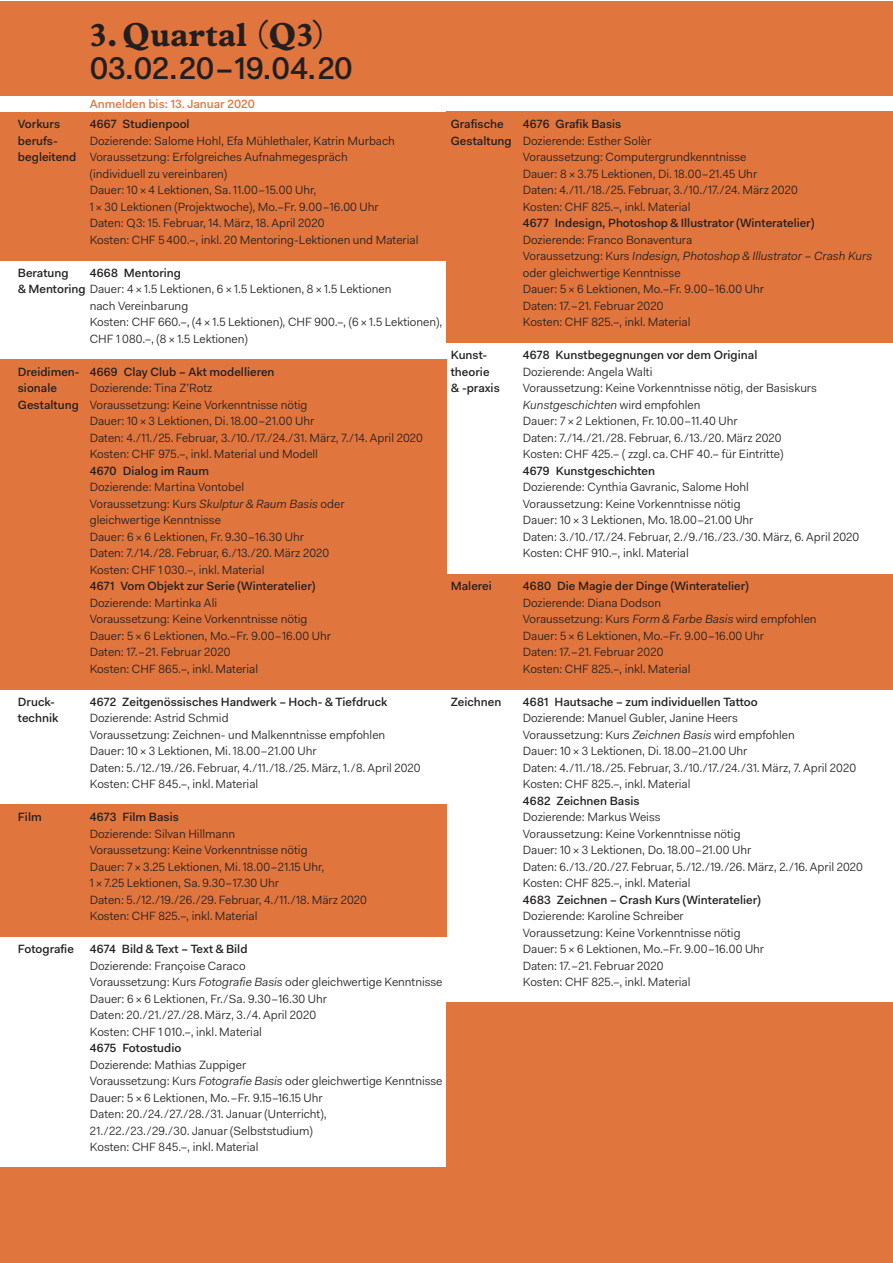
<style>
.page{position:relative;width:893px;height:1263px;background:#fff}
.page>*{position:absolute;margin:0;border:0;box-sizing:border-box;transform-origin:0 0}
.t1{font:700 33px "Index FF";color:#231f20}
.t2{font:500 31.5px "Fakt Pro";letter-spacing:-.005em;color:#231f20}
.t3{font:12px/16.5px "Fakt Pro Blond";color:#231f20}
.t4{font:500 12px/16.5px "Fakt Pro";color:#231f20}
.t5{font:500 12px "Fakt Pro";color:#e0753e}
.s1{font-family:"Fakt Pro";font-weight:500}
.s2{font-style:italic}
</style>
<div class="page">
<div style="left:0;top:1px;width:892px;height:94px;background:#e0753e"></div>
<div style="left:0;top:112px;width:446px;height:148px;background:#e0753e"></div>
<div style="left:0;top:359px;width:446px;height:330px;background:#e0753e"></div>
<div style="left:0;top:805px;width:446px;height:132px;background:#e0753e"></div>
<div style="left:0;top:1168px;width:446px;height:95px;background:#e0753e"></div>
<div style="left:446px;top:112px;width:446px;height:231px;background:#e0753e"></div>
<div style="left:446px;top:574px;width:446px;height:115px;background:#e0753e"></div>
<div style="left:446px;top:1003px;width:446px;height:260px;background:#e0753e"></div>
<h1 class="t1" style="left:90px;top:15px;width:237px">3.Quartal (Q3)</h1>
<h2 class="t2" style="left:90px;top:47px;width:265px">03.02.20–19.04.20</h2>
<p class="t5" style="left:90px;top:96px;width:167px">Anmelden bis: 13. Januar 2020</p>
<p class="t4" style="left:90px;top:116px;width:101px">4667 Studienpool</p>
<p class="t3" style="left:90px;top:132px;width:330px">Dozierende: Salome Hohl, Efa Mühlethaler, Katrin Murbach Voraussetzung: Erfolgreiches Aufnahmegespräch<br>(individuell zu vereinbaren)<br>Dauer: 10 × 4 Lektionen, Sa. 11.00–15.00 Uhr,<br>1 × 30 Lektionen (Projektwoche), Mo.–Fr. 9.00–16.00 Uhr<br>Daten: Q3: 15. Februar, 14. März, 18. April 2020<br>Kosten: CHF 5 400.–, inkl. 20 Mentoring-Lektionen und Material</p>
<p class="t4" style="left:90px;top:264px;width:93px">4668 Mentoring</p>
<p class="t3" style="left:90px;top:281px;width:354px;text-indent:-72px"><span class="s1">&amp; Mentoring</span> Dauer: 4 × 1.5 Lektionen, 6 × 1.5 Lektionen, 8 × 1.5 Lektionen<br>nach Vereinbarung<br>Kosten: CHF 660.–, (4 × 1.5 Lektionen), CHF 900.–, (6 × 1.5 Lektionen), CHF 1 080.–, (8 × 1.5 Lektionen)</p>
<p class="t4" style="left:90px;top:363px;width:186px">4669 Clay Club – Akt modellieren</p>
<p class="t3" style="left:90px;top:380px;width:335px">Dozierende: Tina Z’Rotz<br>Voraussetzung: Keine Vorkenntnisse nötig<br>Dauer: 10 × 3 Lektionen, Di. 18.00–21.00 Uhr<br>Daten: 4./11./25. Februar, 3./10./17./24./31. März, 7./14. April 2020<br>Kosten: CHF 975.–, inkl. Material und Modell</p>
<p class="t4" style="left:90px;top:462px;width:121px">4670 Dialog im Raum</p>
<p class="t3" style="left:90px;top:479px;width:256px">Dozierende: Martina Vontobel<br>Voraussetzung: Kurs <span class="s2">Skulptur &amp; Raum Basis</span> oder gleichwertige Kenntnisse<br>Dauer: 6 × 6 Lektionen, Fr. 9.30–16.30 Uhr<br>Daten: 7./14./28. Februar, 6./13./20. März 2020<br>Kosten: CHF 1 030.–, inkl. Material</p>
<p class="t4" style="left:90px;top:578px;width:227px">4671 Vom Objekt zur Serie (Winteratelier)</p>
<p class="t3" style="left:90px;top:594px;width:243px">Dozierende: Martinka Ali<br>Voraussetzung: Keine Vorkenntnisse nötig Dauer: 5 × 6 Lektionen, Mo.–Fr. 9.00–16.00 Uhr Daten: 17.–21. Februar 2020<br>Kosten: CHF 865.–, inkl. Material</p>
<p class="t4" style="left:90px;top:693px;width:299px">4672 Zeitgenössisches Handwerk – Hoch- &amp; Tiefdruck</p>
<p class="t3" style="left:90px;top:710px;width:332px">Dozierende: Astrid Schmid<br>Voraussetzung: Zeichnen- und Malkenntnisse empfohlen Dauer: 10 × 3 Lektionen, Mi. 18.00–21.00 Uhr<br>Daten: 5./12./19./26. Februar, 4./11./18./25. März, 1./8. April 2020<br>Kosten: CHF 845.–, inkl. Material</p>
<p class="t4" style="left:90px;top:809px;width:91px">4673 Film Basis</p>
<p class="t3" style="left:90px;top:825px;width:279px">Dozierende: Silvan Hillmann<br>Voraussetzung: Keine Vorkenntnisse nötig<br>Dauer: 7 × 3.25 Lektionen, Mi. 18.00–21.15 Uhr,<br>1 × 7.25 Lektionen, Sa. 9.30–17.30 Uhr<br>Daten: 5./12./19./26./29. Februar, 4./11./18. März 2020<br>Kosten: CHF 825.–, inkl. Material</p>
<p class="t4" style="left:90px;top:941px;width:159px">4674 Bild &amp; Text – Text &amp; Bild</p>
<p class="t3" style="left:90px;top:957px;width:354px">Dozierende: Françoise Caraco<br>Voraussetzung: Kurs <span class="s2">Fotografie Basis</span> oder gleichwertige Kenntnisse Dauer: 6 × 6 Lektionen, Fr./Sa. 9.30–16.30 Uhr<br>Daten: 20./21./27./28. März, 3./4. April 2020<br>Kosten: CHF 1 010.–, inkl. Material</p>
<p class="t4" style="left:90px;top:1040px;width:93px">4675 Fotostudio</p>
<p class="t3" style="left:90px;top:1056px;width:354px">Dozierende: Mathias Zuppiger<br>Voraussetzung: Kurs <span class="s2">Fotografie Basis</span> oder gleichwertige Kenntnisse Dauer: 5 × 6 Lektionen, Mo.–Fr. 9.15–16.15 Uhr<br>Daten: 20./24./27./28./31. Januar (Unterricht),<br>21./22./23./29./30. Januar (Selbststudium)<br>Kosten: CHF 845.–, inkl. Material</p>
<p class="t4" style="left:18px;top:116px;width:60px">Vorkurs berufs&shy;begleitend</p>
<p class="t4" style="left:18px;top:264px;width:52px">Beratung</p>
<p class="t4" style="left:18px;top:363px;width:63px">Dreidimen&shy;sionale<br>Gestaltung</p>
<p class="t4" style="left:18px;top:693px;width:42px">Druck&shy;technik</p>
<p class="t4" style="left:18px;top:809px;width:25px">Film</p>
<p class="t4" style="left:18px;top:941px;width:58px">Fotografie</p>
<p class="t4" style="left:451px;top:116px;width:63px">Grafische<br>Gestaltung</p>
<p class="t4" style="left:451px;top:347px;width:51px">Kunst&shy;theorie &amp; -praxis</p>
<p class="t4" style="left:451px;top:578px;width:43px">Malerei</p>
<p class="t4" style="left:451px;top:693px;width:52px">Zeichnen</p>
<p class="t4" style="left:523px;top:116px;width:100px">4676 Grafik Basis</p>
<p class="t3" style="left:523px;top:132px;width:276px">Dozierende: Esther Solèr<br>Voraussetzung: Computergrundkenntnisse<br>Dauer: 8 × 3.75 Lektionen, Di. 18.00–21.45 Uhr<br>Daten: 4./11./18./25. Februar, 3./10./17./24. März 2020<br>Kosten: CHF 825.–, inkl. Material</p>
<p class="t4" style="left:523px;top:215px;width:293px">4677 Indesign, Photoshop &amp; Illustrator (Winteratelier)</p>
<p class="t3" style="left:523px;top:231px;width:351px">Dozierende: Franco Bonaventura<br>Voraussetzung: Kurs <span class="s2">Indesign, Photoshop &amp; Illustrator – Crash Kurs </span>oder gleichwertige Kenntnisse<br>Dauer: 5 × 6 Lektionen, Mo.–Fr. 9.00–16.00 Uhr<br>Daten: 17.–21. Februar 2020<br>Kosten: CHF 825.–, inkl. Material</p>
<p class="t4" style="left:523px;top:347px;width:236px">4678 Kunstbegegnungen vor dem Original</p>
<p class="t3" style="left:523px;top:363px;width:296px">Dozierende: Angela Walti<br>Voraussetzung: Keine Vorkenntnisse nötig, der Basiskurs <span class="s2">Kunstgeschichten</span> wird empfohlen<br>Dauer: 7 × 2 Lektionen, Fr. 10.00–11.40 Uhr<br>Daten: 7./14./21./28. Februar, 6./13./20. März 2020<br>Kosten: CHF 425.– ( zzgl. ca. CHF 40.– für Eintritte)</p>
<p class="t4" style="left:523px;top:462px;width:134px">4679 Kunstgeschichten</p>
<p class="t3" style="left:523px;top:479px;width:338px">Dozierende: Cynthia Gavranic, Salome Hohl<br>Voraussetzung: Keine Vorkenntnisse nötig<br>Dauer: 10 × 3 Lektionen, Mo. 18.00–21.00 Uhr<br>Daten: 3./10./17./24. Februar, 2./9./16./23./30. März, 6. April 2020<br>Kosten: CHF 910.–, inkl. Material</p>
<p class="t4" style="left:523px;top:578px;width:227px">4680 Die Magie der Dinge (Winteratelier)</p>
<p class="t3" style="left:523px;top:594px;width:295px">Dozierende: Diana Dodson<br>Voraussetzung: Kurs <span class="s2">Form &amp; Farbe Basis</span> wird empfohlen Dauer: 5 × 6 Lektionen, Mo.–Fr. 9.00–16.00 Uhr<br>Daten: 17.–21. Februar 2020<br>Kosten: CHF 825.–, inkl. Material</p>
<p class="t4" style="left:523px;top:693px;width:237px">4681 Hautsache – zum individuellen Tattoo</p>
<p class="t3" style="left:523px;top:710px;width:335px">Dozierende: Manuel Gubler, Janine Heers<br>Voraussetzung: Kurs <span class="s2">Zeichnen Basis</span> wird empfohlen<br>Dauer: 10 × 3 Lektionen, Di. 18.00–21.00 Uhr<br>Daten: 4./11./18./25. Februar, 3./10./17./24./31. März, 7. April 2020<br>Kosten: CHF 825.–, inkl. Material</p>
<p class="t4" style="left:523px;top:792px;width:118px">4682 Zeichnen Basis</p>
<p class="t3" style="left:523px;top:809px;width:342px">Dozierende: Markus Weiss<br>Voraussetzung: Keine Vorkenntnisse nötig<br>Dauer: 10 × 3 Lektionen, Do. 18.00–21.00 Uhr<br>Daten: 6./13./20./27. Februar, 5./12./19./26. März, 2./16. April 2020<br>Kosten: CHF 825.–, inkl. Material</p>
<p class="t4" style="left:523px;top:891px;width:239px">4683 Zeichnen – Crash Kurs (Winteratelier)</p>
<p class="t3" style="left:523px;top:908px;width:243px">Dozierende: Karoline Schreiber Voraussetzung: Keine Vorkenntnisse nötig Dauer: 5 × 6 Lektionen, Mo.–Fr. 9.00–16.00 Uhr Daten: 17.–21. Februar 2020<br>Kosten: CHF 825.–, inkl. Material</p>
</div>
